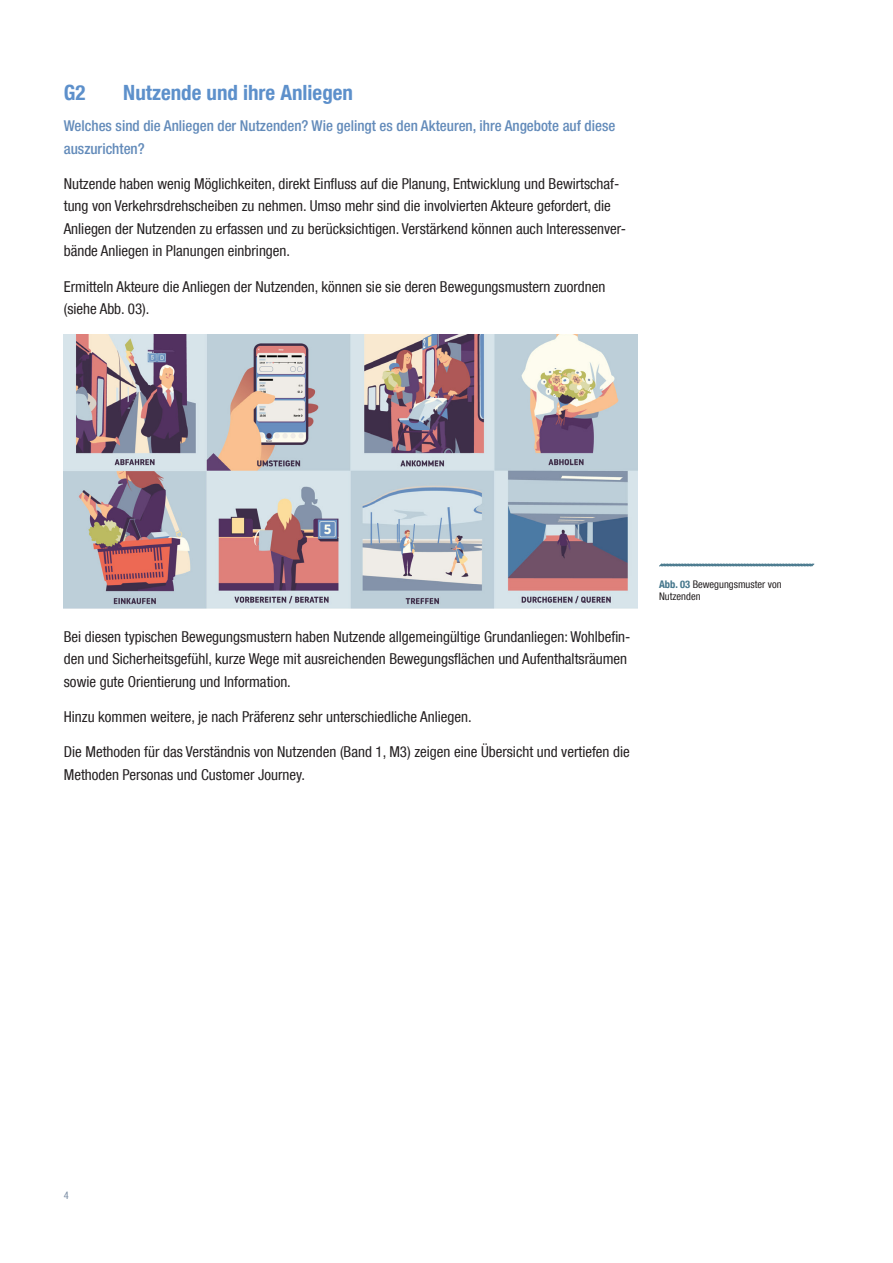
<style>
.page{position:relative;width:893px;height:1263px;background:#fff}
.page>*{position:absolute;margin:0;border:0;box-sizing:border-box;transform-origin:0 0}
.t1{font:700 condensed 21px "Helvetica Neue LT Com";color:#5d90cb}
.t2{font:condensed 15px/22.5px "Helvetica Neue LT Com";color:#231f20}
.t3{font:500 condensed 15px/22.5px "Helvetica Neue LT Com";color:#638bba}
.t4{font:condensed 10.5px/12.6px "Helvetica Neue LT Com";color:#231f20}
.t5{font:condensed 10.5px "Helvetica Neue LT Com";color:#7b8da4}
.s1{font-weight:700;color:#43758a}
</style>
<div class="page">
<img style="left:64px;top:334px;width:574px;height:275px">
<svg style="left:659px;top:563px;width:156px;height:4px"></svg>
<h1 class="t1" style="left:64px;top:80px;width:23px">G2</h1>
<h1 class="t1" style="left:123px;top:80px;width:231px">Nutzende und ihre Anliegen</h1>
<p class="t3" style="left:64px;top:114px;width:553px">Welches sind die Anliegen der Nutzenden? Wie gelingt es den Akteuren, ihre Angebote auf diese auszurichten?</p>
<p class="t2" style="left:64px;top:172px;width:564px">Nutzende haben wenig Möglichkeiten, direkt Einfluss auf die Planung, Entwicklung und Bewirtschaf&shy;tung von Verkehrsdrehscheiben zu nehmen. Umso mehr sind die involvierten Akteure gefordert, die Anliegen der Nutzenden zu erfassen und zu berücksichtigen. Verstärkend können auch Interessenver&shy;bände Anliegen in Planungen einbringen.</p>
<p class="t2" style="left:64px;top:275px;width:543px">Ermitteln Akteure die Anliegen der Nutzenden, können sie sie deren Bewegungsmustern zuordnen (siehe Abb. 03).</p>
<p class="t2" style="left:64px;top:625px;width:568px">Bei diesen typischen Bewegungsmustern haben Nutzende allgemeingültige Grundanliegen: Wohlbefin&shy;den und Sicherheitsgefühl, kurze Wege mit ausreichenden Bewegungsflächen und Aufenthaltsräumen sowie gute Orientierung und Information.</p>
<p class="t2" style="left:64px;top:705px;width:409px">Hinzu kommen weitere, je nach Präferenz sehr unterschiedliche Anliegen.</p>
<p class="t2" style="left:64px;top:741px;width:568px">Die Methoden für das Verständnis von Nutzenden (Band 1, M3) zeigen eine Übersicht und vertiefen die<br>Methoden Personas und Customer Journey.</p>
<p class="t4" style="left:659px;top:578px;width:124px"><span class="s1">Abb. 03</span> Bewegungsmuster von<br>Nutzenden</p>
<p class="t5" style="left:64px;top:1189px;width:7px">4</p>
</div>
